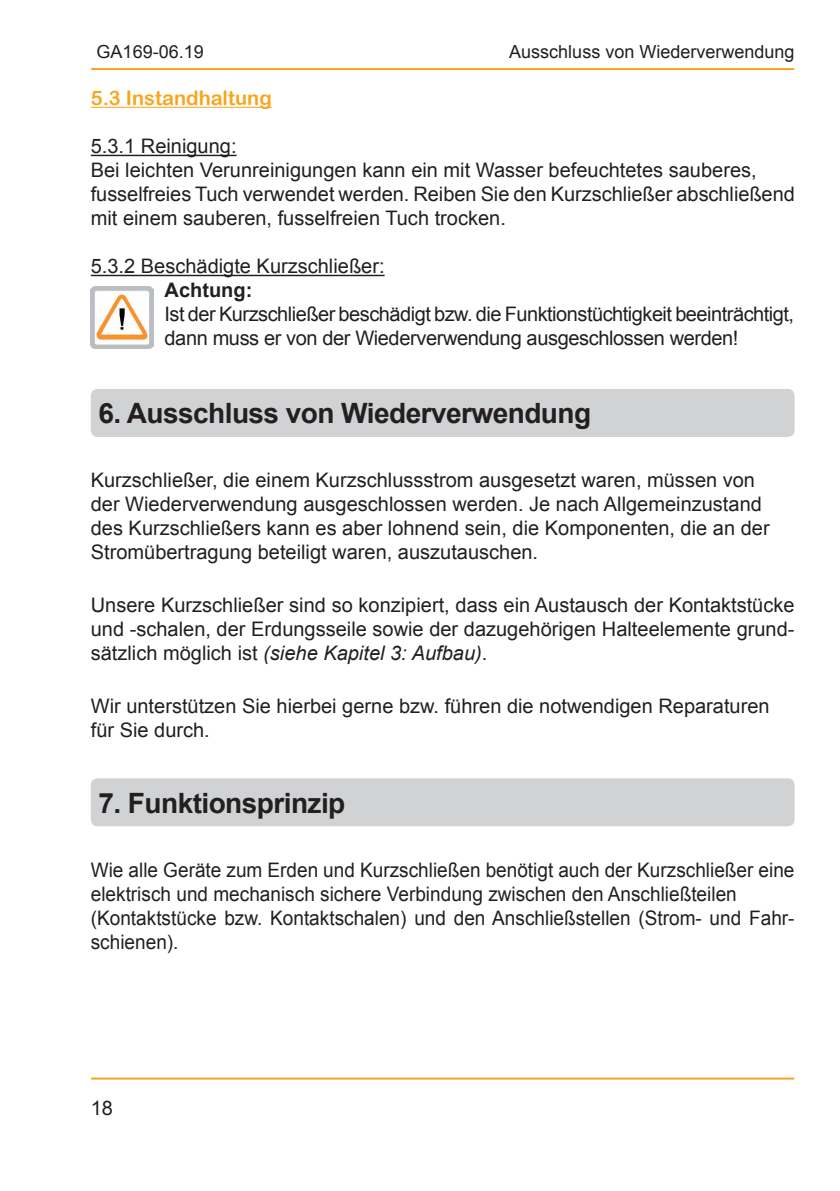
<style>
.page{position:relative;width:840px;height:1191px;background:#fff}
.page>*{position:absolute;margin:0;border:0;box-sizing:border-box;transform-origin:0 0}
.t1{font:700 28px "Arial";letter-spacing:-.02em;color:#231f20}
.t2{font:20px/24px "Arial";color:#231f20}
.t3{font:20px/24px "Arial";color:#231f20;scale:.95 1}
.t4{font:20px/24px "Arial";letter-spacing:-.025em;color:#231f20}
.t5{font:20px "Arial Rounded MT Bold";color:#f9a51b}
.t6{font:700 20px "Arial";color:#231f20}
.t7{font:18px "Arial";color:#231f20}
.s1{font-style:italic}
</style>
<div class="page">
<hr style="left:92px;top:1077px;width:701px;height:2px;background:#f9a51b">
<hr style="left:92px;top:68px;width:701px;height:2px;background:#f9a51b">
<hr style="left:91px;top:107px;width:181px;height:1px;background:#f9a51b">
<hr style="left:91px;top:155px;width:145px;height:1px;background:#231f20">
<hr style="left:91px;top:275px;width:293px;height:1px;background:#231f20">
<div style="left:92px;top:390px;width:701px;height:46px;background:#d1d2d4;border-radius:6px"></div>
<div style="left:91px;top:389px;width:703px;height:48px;border:2px solid #d1d2d4;border-radius:6px"></div>
<div style="left:92px;top:779px;width:701px;height:46px;background:#d1d2d4;border-radius:6px"></div>
<div style="left:91px;top:778px;width:703px;height:48px;border:2px solid #d1d2d4;border-radius:6px"></div>
<img style="left:91px;top:286px;width:62px;height:62px">
<p class="t7" style="left:96px;top:39px;width:109px">GA169-06.19</p>
<p class="t7" style="left:509px;top:39px;width:287px">Ausschluss von Wiederverwendung</p>
<p class="t5" style="left:91px;top:86px;width:182px">5.3 Instandhaltung</p>
<p class="t2" style="left:91px;top:134px;width:705px">5.3.1 Reinigung:<br>Bei leichten Verunreinigungen kann ein mit Wasser befeuchtetes sauberes, fusselfreies Tuch verwendet werden. Reiben Sie den Kurzschließer abschließend mit einem sauberen, fusselfreien Tuch trocken.</p>
<p class="t2" style="left:91px;top:254px;width:295px">5.3.2 Beschädigte Kurzschließer:</p>
<p class="t6" style="left:164px;top:277px;width:89px">Achtung:</p>
<p class="t4" style="left:164px;top:302px;width:630px">Ist der Kurzschließer beschädigt bzw. die Funktionstüchtigkeit beeinträchtigt, dann muss er von der Wiederverwendung ausgeschlossen werden!</p>
<h1 class="t1" style="left:98px;top:394px;width:494px">6. Ausschluss von Wiederverwendung</h1>
<p class="t2" style="left:91px;top:468px;width:680px">Kurzschließer, die einem Kurzschlussstrom ausgesetzt waren, müssen von der Wiederverwendung ausgeschlossen werden. Je nach Allgemeinzustand des Kurzschließers kann es aber lohnend sein, die Komponenten, die an der Stromübertragung beteiligt waren, auszutauschen.</p>
<p class="t2" style="left:91px;top:593px;width:705px;text-align:justify">Unsere Kurzschließer sind so konzipiert, dass ein Austausch der Kontaktstücke und -schalen, der Erdungsseile sowie der dazugehörigen Halteelemente grund&shy;sätzlich möglich ist <span class="s1">(siehe Kapitel 3: Aufbau)</span>.</p>
<p class="t2" style="left:91px;top:694px;width:680px">Wir unterstützen Sie hierbei gerne bzw. führen die notwendigen Reparaturen für Sie durch.</p>
<h1 class="t1" style="left:98px;top:784px;width:248px">7. Funktionsprinzip</h1>
<p class="t3" style="left:91px;top:857px;width:741px">Wie alle Geräte zum Erden und Kurzschließen benötigt auch der Kurzschließer eine elektrisch und mechanisch sichere Verbindung zwischen den Anschließteilen (Kontaktstücke bzw. Kontaktschalen) und den Anschließstellen (Strom- und Fahr&shy;schienen).</p>
<p class="t2" style="left:91px;top:1096px;width:24px">18</p>
</div>
